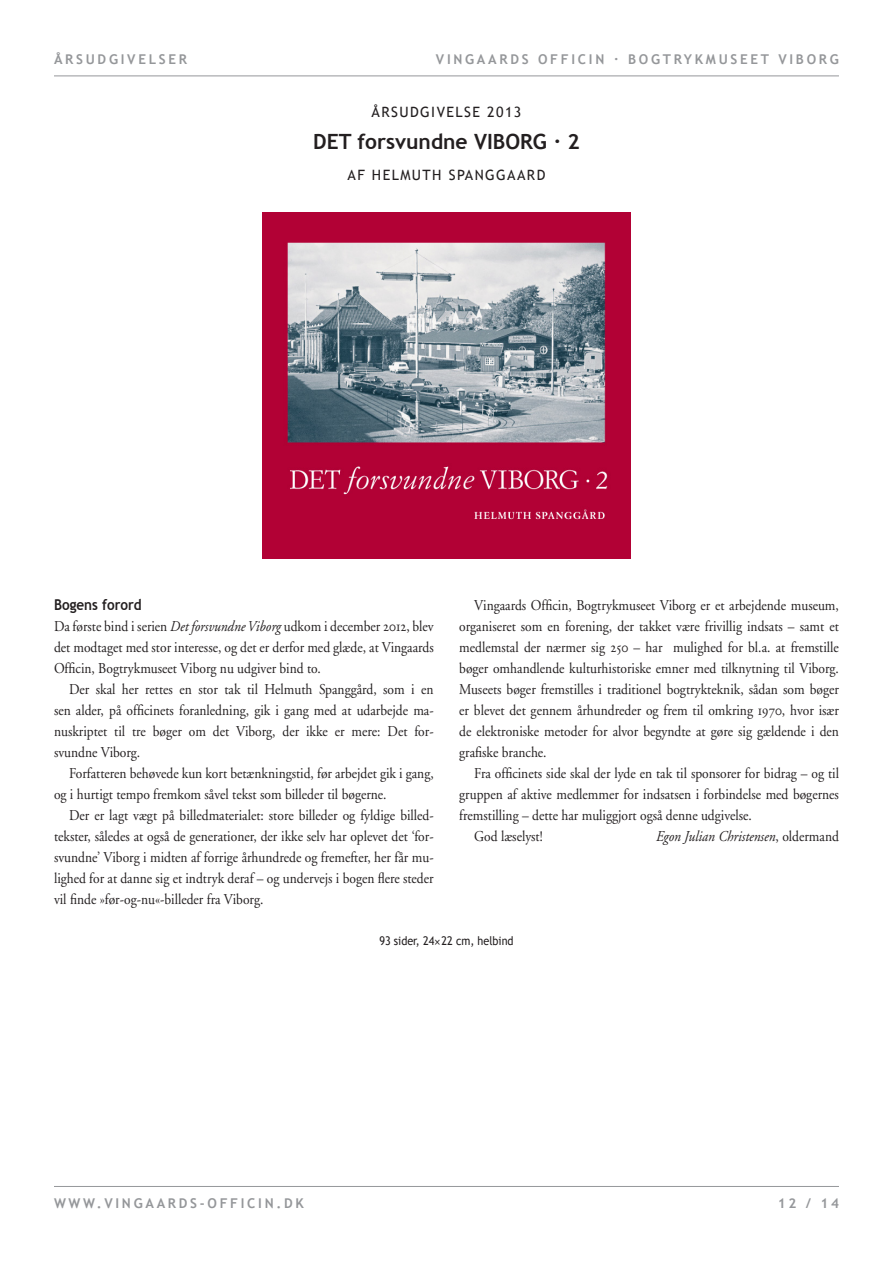
<style>
.page{position:relative;width:893px;height:1263px;background:#fff}
.page>*{position:absolute;margin:0;border:0;box-sizing:border-box;transform-origin:0 0}
.rubrik{font:700 21px "Trebuchet MS";color:#231f20}
.tekst_med_indryk{font:15px/21px "Adobe Garamond";color:#231f20;text-align:justify;scale:.9 1}
.tekst_uden_indryk{font:15px/21px "Adobe Garamond";color:#231f20;text-align:justify;scale:.9 1}
.tekst_med_indryk-2{font:italic 15px "Adobe Garamond";color:#231f20;scale:.9 1}
.mellemrubrik{font:700 15px "Trebuchet MS";color:#231f20;scale:.9 1}
.forfatter{font:14.25px "Trebuchet MS";letter-spacing:.1em;color:#231f20}
.manchet{font:14.25px "Trebuchet MS";letter-spacing:.1em;color:#231f20}
.t1{font:700 13.5px "Trebuchet MS";letter-spacing:.2em;color:#95979a}
.info{font:12px "Trebuchet MS";color:#231f20;scale:.9 1}
.s1{font-style:italic}
.s2{font-family:"Adobe Garamond Regular SC"}
.s3{font-style:normal}
</style>
<div class="page">
<hr style="left:54px;top:1186px;width:785px;height:1px;background:#95979a">
<hr style="left:54px;top:76px;width:785px;height:1px;background:#95979a">
<img style="left:262px;top:213px;width:369px;height:346px">
<p class="t1" style="left:54px;top:51px;width:135px">ÅRSUDGIVELSER</p>
<p class="t1" style="left:436px;top:51px;width:404px">VINGAARDS OFFICIN · BOGTRYKMUSEET VIBORG</p>
<p class="manchet" style="left:372px;top:103px;width:151px">ÅRSUDGIVELSE 2013</p>
<p class="rubrik" style="left:313px;top:129px;width:268px">DET forsvundne VIBORG · 2</p>
<p class="forfatter" style="left:347px;top:167px;width:199px">AF HELMUTH SPANGGAARD</p>
<p class="mellemrubrik" style="left:54px;top:596px;width:99px">Bogens forord</p>
<p class="tekst_uden_indryk" style="left:54px;top:616px;width:423px">Da første bind i serien <span class="s1">Det forsvundne Viborg</span> udkom i december <span class="s2">2012</span>, blev det modtaget med stor interesse, og det er derfor med glæde, at Vingaards Officin, Bogtrykmuseet Viborg nu udgiver bind to.</p>
<p class="tekst_med_indryk" style="left:54px;top:679px;width:423px;text-indent:15px">Der skal her rettes en stor tak til Helmuth Spanggård, som i en sen alder, på officinets foranledning, gik i gang med at udarbejde ma&shy;nuskriptet til tre bøger om det Viborg, der ikke er mere: Det for&shy;svundne Viborg.</p>
<p class="tekst_med_indryk" style="left:54px;top:763px;width:423px;text-indent:15px">Forfatteren behøvede kun kort betænkningstid, før arbejdet gik i gang, og i hurtigt tempo fremkom såvel tekst som billeder til bøgerne.</p>
<p class="tekst_med_indryk" style="left:54px;top:805px;width:423px;text-indent:15px">Der er lagt vægt på billedmaterialet: store billeder og fyldige billed&shy;tekster, således at også de generationer, der ikke selv har oplevet det ‘for&shy;svundne’ Viborg i midten af forrige århundrede og fremefter, her får mu&shy;lighed for at danne sig et indtryk deraf – og undervejs i bogen flere steder vil finde »før-og-nu«-billeder fra Viborg.</p>
<p class="tekst_med_indryk" style="left:459px;top:595px;width:423px;text-indent:15px">Vingaards Officin, Bogtrykmuseet Viborg er et arbejdende museum, organiseret som en forening, der takket være frivillig indsats – samt et medlemstal der nærmer sig <span class="s2">250</span> – har mulighed for bl.a. at fremstille bøger omhandlende kulturhistoriske emner med tilknytning til Viborg.<br>Museets bøger fremstilles i traditionel bogtrykteknik, sådan som bøger er blevet det gennem århundreder og frem til omkring <span class="s2">1970</span>, hvor især de elektroniske metoder for alvor begyndte at gøre sig gældende i den grafiske branche.</p>
<p class="tekst_med_indryk" style="left:459px;top:763px;width:423px;text-indent:15px">Fra officinets side skal der lyde en tak til sponsorer for bidrag – og til gruppen af aktive medlemmer for indsatsen i forbindelse med bøgernes fremstilling – dette har muliggjort også denne udgivelse.</p>
<p class="tekst_med_indryk" style="left:474px;top:826px;width:78px">God læselyst!</p>
<p class="tekst_med_indryk-2" style="left:656px;top:828px;width:205px">Egon Julian Christensen<span class="s3">, oldermand</span></p>
<p class="info" style="left:379px;top:934px;width:151px">93 sider, 24 22 cm, helbind</p>
<p class="t1" style="left:54px;top:1195px;width:251px">WWW.VINGAARDS-OFFICIN.DK</p>
<p class="t1" style="left:778px;top:1195px;width:63px">12 / 14</p>
</div>
